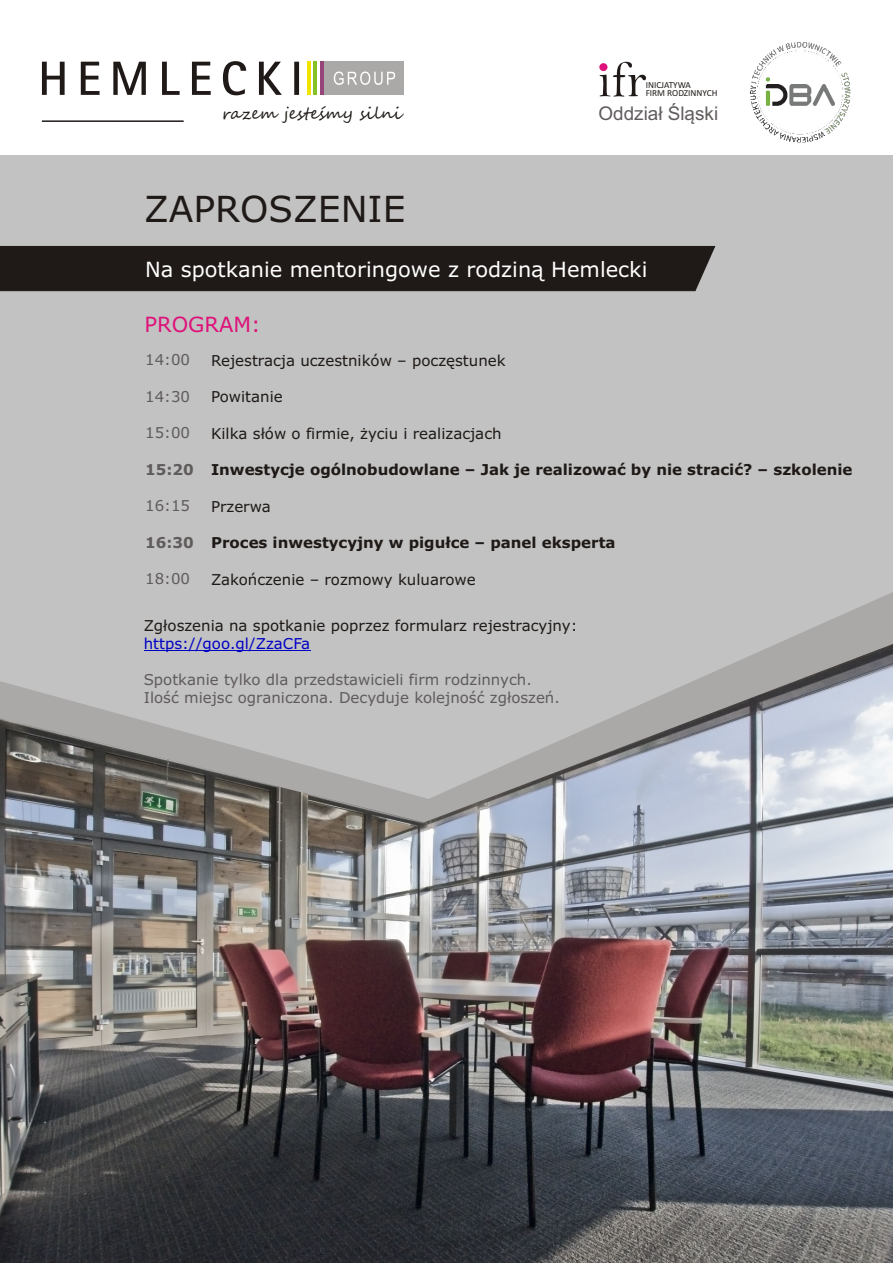
<style>
.page{position:relative;width:893px;height:1263px;background:#fff}
.page>*{position:absolute;margin:0;border:0;box-sizing:border-box;transform-origin:0 0}
.t1{font:36px "Verdana";color:#1f1a17}
.t2{font:21px "Verdana";color:#fff}
.t3{font:21px "Verdana";color:#de127a}
.t4{font:18.9px "Arial";color:#615c5c}
.t5{font:16.5px "Segoe Script";color:#1f1a17}
.t6{font:15px "Verdana";color:#1f1a17}
.t7{font:15px/18.3px "Verdana";color:#615c5c}
.t8{font:700 15px "Verdana";color:#1f1a17}
.t9{font:15px "Verdana";color:#0000c4}
.t10{font:700 15px "Verdana";color:#615c5c}
.t11{font:9.3px/8.2px "Calibri";color:#1f1a17}
</style>
<div class="page">
<div style="left:0;top:156px;width:893px;height:1107px;background:#c2c2c2"></div>
<svg style="left:795px;top:592px;width:98px;height:44px;fill:#b2b0b0"></svg>
<img style="left:0;top:636px;width:893px;height:627px">
<div style="left:324px;top:62px;width:80px;height:33px;background:#aba8a8"></div>
<svg style="left:42px;top:61px;width:257px;height:34px"></svg>
<svg style="left:334px;top:72px;width:61px;height:13px"></svg>
<hr style="left:320px;top:62px;width:4px;height:33px;background:#964578">
<hr style="left:314px;top:61px;width:3px;height:34px;background:#85c226">
<hr style="left:307px;top:62px;width:3px;height:33px;background:#f2e300">
<hr style="left:42px;top:120px;width:142px;height:2px;background:#1f1a17">
<img style="left:750px;top:42px;width:101px;height:101px">
<svg style="left:599px;top:62px;width:47px;height:35px"></svg>
<div style="left:0;top:246px;width:716px;height:46px;background:#1f1a17"></div>
<hr style="left:144px;top:650px;width:166px;height:1px;background:#0000c4">
<p class="t5" style="left:222px;top:107px;width:181px">razem jesteœmy silni</p>
<h1 class="t1" style="left:144px;top:194px;width:263px">ZAPROSZENIE</h1>
<p class="t11" style="left:646px;top:82px;width:73px">INICJATYWA<br>FIRM RODZINNYCH</p>
<p class="t4" style="left:598px;top:106px;width:121px">Oddzia³ Œl¹ski</p>
<h2 class="t2" style="left:145px;top:260px;width:504px">Na spotkanie mentoringowe z rodzin¹ Hemlecki</h2>
<h2 class="t3" style="left:145px;top:316px;width:118px">PROGRAM:</h2>
<p class="t7" style="left:145px;top:352px;width:46px">14:00</p>
<p class="t7" style="left:145px;top:388px;width:46px">14:30</p>
<p class="t7" style="left:145px;top:425px;width:46px">15:00</p>
<p class="t10" style="left:145px;top:463px;width:50px">15:20</p>
<p class="t7" style="left:145px;top:498px;width:46px">16:15</p>
<p class="t10" style="left:145px;top:536px;width:50px">16:30</p>
<p class="t7" style="left:145px;top:571px;width:46px">18:00</p>
<p class="t6" style="left:211px;top:354px;width:296px">Rejestracja uczestników – poczêstunek</p>
<p class="t6" style="left:211px;top:391px;width:73px">Powitanie</p>
<p class="t6" style="left:211px;top:427px;width:292px">Kilka s³ów o firmie, ¿yciu i realizacjach</p>
<p class="t8" style="left:211px;top:464px;width:643px">Inwestycje ogólnobudowlane – Jak je realizowaæ by nie straciæ? – szkolenie</p>
<p class="t6" style="left:211px;top:500px;width:61px">Przerwa</p>
<p class="t8" style="left:211px;top:537px;width:406px">Proces inwestycyjny w pigu³ce – panel eksperta</p>
<p class="t6" style="left:211px;top:573px;width:266px">Zakoñczenie – rozmowy kuluarowe</p>
<p class="t6" style="left:144px;top:619px;width:435px">Zg³oszenia na spotkanie poprzez formularz rejestracyjny:</p>
<p class="t9" style="left:144px;top:637px;width:168px">https://goo.gl/ZzaCFa</p>
<p class="t7" style="left:144px;top:672px;width:418px">Spotkanie tylko dla przedstawicieli firm rodzinnych.<br>Iloœæ miejsc ograniczona. Decyduje kolejnoœæ zg³oszeñ.</p>
</div>
